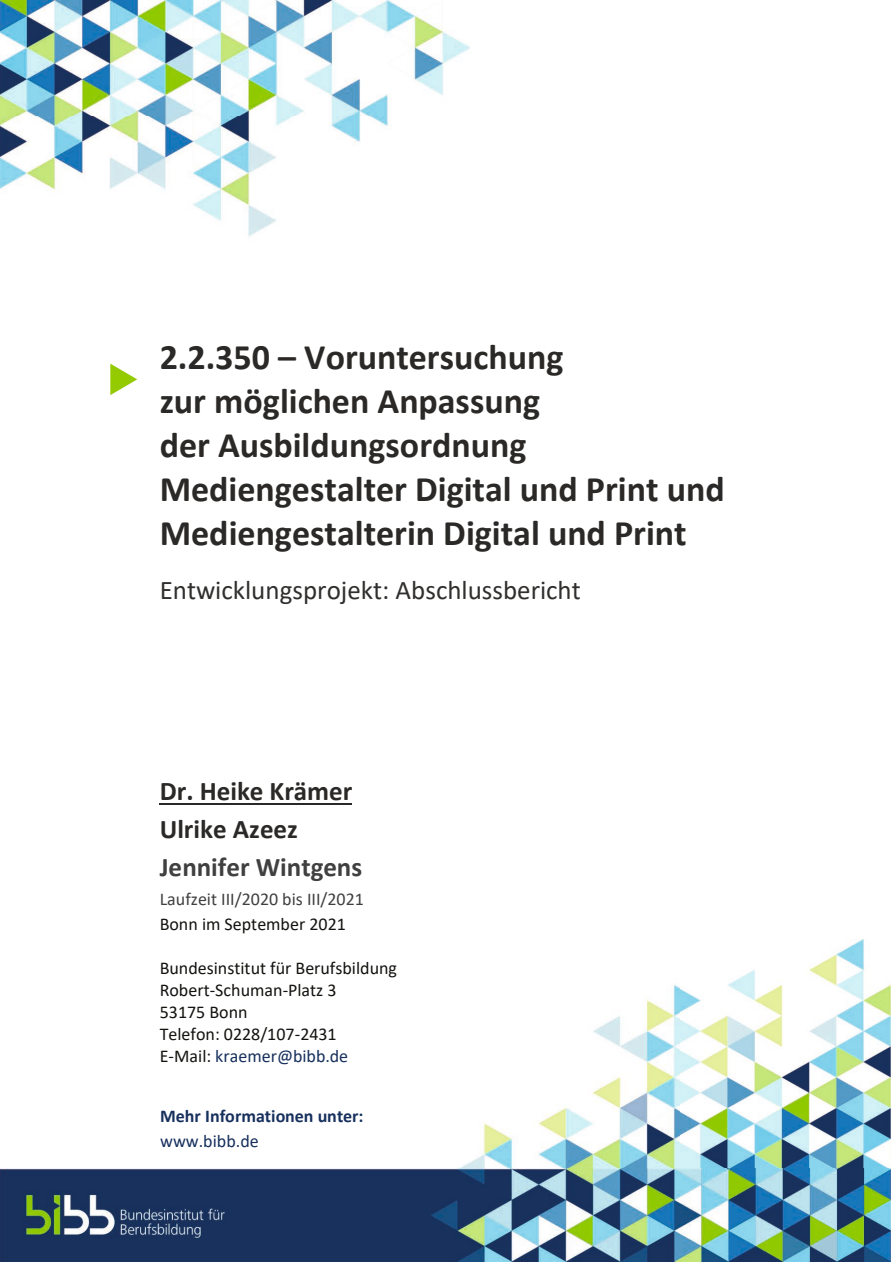
<style>
.page{position:relative;width:893px;height:1263px;background:#fff}
.page>*{position:absolute;margin:0;border:0;box-sizing:border-box;transform-origin:0 0}
.t1{font:700 36px/44px "Calibri";color:#2a2927}
.t2{font:27px "Calibri";color:#302f2d}
.t3{font:700 27px/38px "Calibri";color:#2a2927}
.t4{font:700 27px "Calibri";color:#3f403f}
.t5{font:18px/21.9px "Calibri";color:#141310}
.t6{font:18px "Calibri";color:#3f403f}
.t7{font:700 18px "Calibri";letter-spacing:-.005em;color:#17305d}
.t8{font:18px "Calibri";color:#17305d}
.s1{color:#17305d}
</style>
<div class="page">
<img style="left:0;top:0;width:470px;height:237px">
<img style="left:0;top:939px;width:891px;height:322px">
<svg style="left:110px;top:364px;width:27px;height:31px"></svg>
<hr style="left:160px;top:803px;width:192px;height:1px;background:#2a2927">
<p class="t1" style="left:160px;top:335px;width:566px">2.2.350 – Voruntersuchung<br>zur möglichen Anpassung<br>der Ausbildungsordnung<br>Mediengestalter Digital und Print und<br>Mediengestalterin Digital und Print</p>
<p class="t2" style="left:160px;top:571px;width:423px">Entwicklungsprojekt: Abschlussbericht</p>
<p class="t3" style="left:160px;top:771px;width:194px">Dr. Heike Krämer<br>Ulrike Azeez</p>
<p class="t4" style="left:160px;top:847px;width:204px">Jennifer Wintgens</p>
<p class="t6" style="left:160px;top:886px;width:206px">Laufzeit III/2020 bis III/2021</p>
<p class="t5" style="left:160px;top:912px;width:188px">Bonn im September 2021</p>
<p class="t5" style="left:160px;top:957px;width:239px">Bundesinstitut für Berufsbildung<br>Robert-Schuman-Platz 3<br>53175 Bonn<br>Telefon: 0228/107-2431<br>E-Mail: <span class="s1">kraemer@bibb.de</span></p>
<p class="t7" style="left:160px;top:1103px;width:205px">Mehr Informationen unter:</p>
<p class="t8" style="left:160px;top:1128px;width:100px">www.bibb.de</p>
</div>
